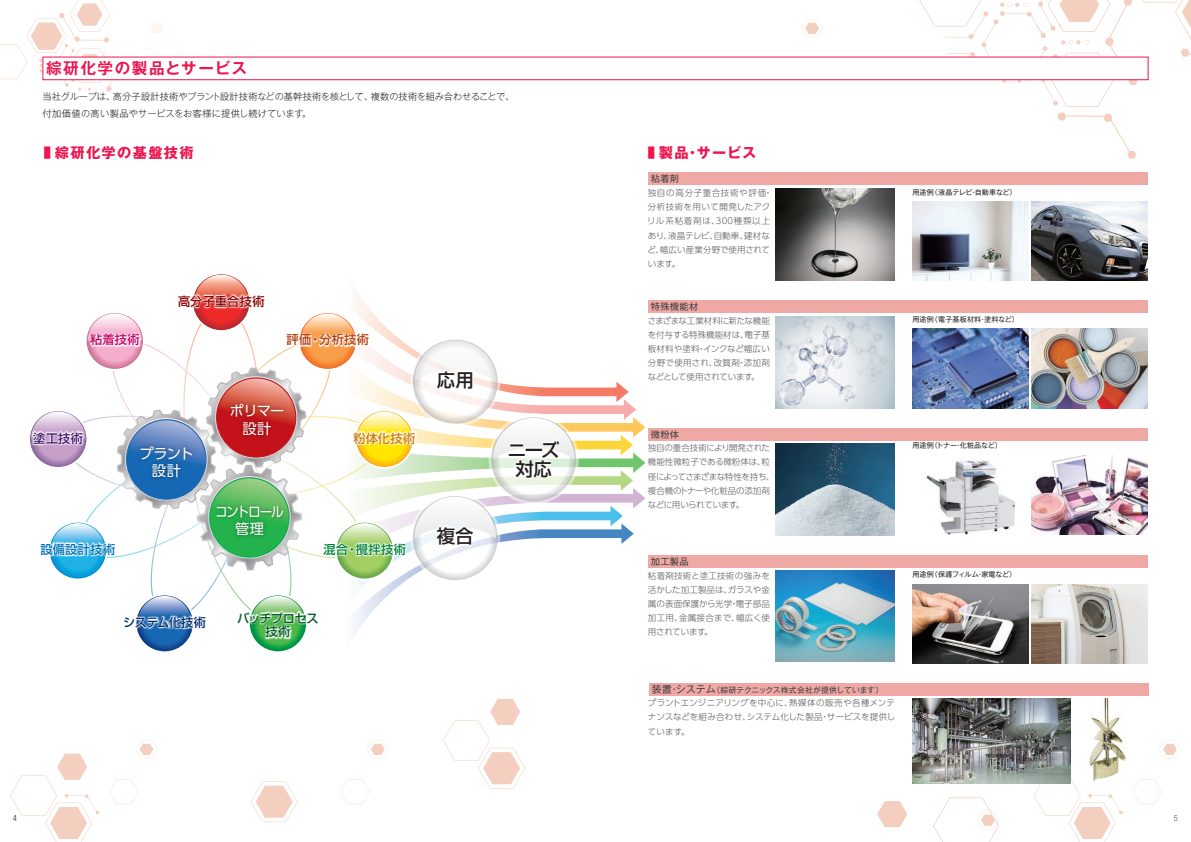
<style>
.page{position:relative;width:1191px;height:842px;background:#fff}
.page>*{position:absolute;margin:0;border:0;box-sizing:border-box;transform-origin:0 0}
.t1{font:500 18.4px/19px "Shin Go Pro";letter-spacing:-.015em;color:#231f20;text-align:center}
.t2{font:700 15.6px "Gothic MB101 Pro De";letter-spacing:.1em;color:#ed1450}
.t3{font:14.3px/17.3px "UD Shin Go Pro";letter-spacing:-.045em;color:#fff;text-align:center}
.t4{font:700 14.2px "Gothic MB101 Pro";letter-spacing:.1em;color:#ed1450;scale:.5 1}
.t5{font:14.1px/17.1px "UD Shin Go Pro";letter-spacing:-.105em;color:#fff;text-align:center;scale:.9 1}
.t6{font:500 12.2px/13.9px "Shin Go Pro";letter-spacing:-.045em;color:#005a23;text-align:center}
.t7{font:500 12.2px "Shin Go Pro";letter-spacing:.02em;color:#8b0202}
.t8{font:500 12.2px "Shin Go Pro";letter-spacing:-.04em;color:#052d6f}
.t9{font:500 12.2px "Shin Go Pro";letter-spacing:.025em;color:#00823a}
.t10{font:500 12.2px "Shin Go Pro";letter-spacing:.02em;color:#b34013}
.t11{font:500 12.2px "Shin Go Pro";letter-spacing:.025em;color:#0072b4}
.t12{font:500 12.2px "Shin Go Pro";letter-spacing:.015em;color:#cb7a16}
.t13{font:500 12.2px "Shin Go Pro";color:#c30162}
.t14{font:500 12.2px "Shin Go Pro";color:#43176e}
.t15{font:300 9.2px/17px "Gothic MB101 Pro";color:#231f20}
.t16{font:9.2px "Gothic MB101 Pro";letter-spacing:.04em;color:#3e3e3f}
.t17{font:300 8.5px/14.2px "UD Shin Go Pro";color:#57585a;text-align:justify}
.t18{font:300 8.5px/14.2px "UD Shin Go Pro";letter-spacing:.035em;color:#57585a}
.t19{font:300 8.5px/14.2px "UD Shin Go Pro";letter-spacing:-.035em;color:#57585a}
.t20{font:300 condensed 8.5px "Helvetica Neue LT Std";color:#231f20}
.t21{font:300 condensed 8.5px "Helvetica Neue LT Std";color:#57585a}
.t22{font:7.8px "Gothic MB101 Pro";letter-spacing:.01em;color:#3e3e3f}
.t23{font:7.1px "Gothic MB101 Pro";letter-spacing:-.005em;color:#231f20}
.t24{font:7.1px "Gothic MB101 Pro";letter-spacing:.02em;color:#231f20}
.s1{font-size:9.9px}
</style>
<div class="page">
<svg style="left:250px;top:781px;width:48px;height:41px"></svg>
<svg style="left:109px;top:779px;width:29px;height:25px"></svg>
<svg style="left:340px;top:779px;width:29px;height:25px"></svg>
<svg style="left:10px;top:754px;width:89px;height:88px"></svg>
<svg style="left:443px;top:699px;width:82px;height:90px"></svg>
<svg style="left:877px;top:801px;width:30px;height:26px"></svg>
<svg style="left:1132px;top:779px;width:29px;height:25px"></svg>
<svg style="left:1033px;top:775px;width:89px;height:67px"></svg>
<svg style="left:1159px;top:740px;width:22px;height:19px"></svg>
<svg style="left:933px;top:797px;width:66px;height:45px"></svg>
<svg style="left:135px;top:740px;width:22px;height:19px"></svg>
<svg style="left:367px;top:740px;width:22px;height:19px"></svg>
<img style="left:31px;top:274px;width:614px;height:378px">
<img style="left:434px;top:524px;width:43px;height:26px">
<img style="left:436px;top:526px;width:38px;height:22px">
<svg style="left:0;top:0;width:1191px;height:159px"></svg>
<img style="left:775px;top:444px;width:119px;height:92px">
<img style="left:912px;top:201px;width:116px;height:80px">
<img style="left:1031px;top:201px;width:116px;height:80px">
<div style="left:648px;top:173px;width:499px;height:12px;background:#f0a8a5"></div>
<img style="left:775px;top:189px;width:119px;height:92px">
<img style="left:926px;top:460px;width:89px;height:74px">
<img style="left:1031px;top:455px;width:116px;height:79px">
<div style="left:648px;top:428px;width:499px;height:12px;background:#f0a8a5"></div>
<img style="left:775px;top:316px;width:119px;height:92px">
<img style="left:912px;top:329px;width:116px;height:79px">
<img style="left:1031px;top:329px;width:116px;height:79px">
<div style="left:648px;top:300px;width:499px;height:13px;background:#f0a8a5"></div>
<img style="left:775px;top:571px;width:119px;height:90px">
<img style="left:912px;top:584px;width:116px;height:79px">
<img style="left:1031px;top:584px;width:116px;height:79px">
<div style="left:648px;top:556px;width:499px;height:12px;background:#f0a8a5"></div>
<img style="left:1075px;top:699px;width:59px;height:85px">
<img style="left:912px;top:699px;width:158px;height:85px">
<div style="left:649px;top:683px;width:499px;height:12px;background:#f0a8a5"></div>
<h2 class="t2" style="left:46px;top:55px;width:236px">綜研化学の製品とサービス　　</h2>
<p class="t15" style="left:43px;top:86px;width:473px">当社グループは、高分子設計技術やプラント設計技術などの基幹技術を核として、複数の技術を組み合わせることで、付加価値の高い製品やサービスをお客様に提供し続けています。</p>
<h3 class="t4" style="left:44px;top:141px;width:301px">■ 綜研化学の基盤技術</h3>
<h3 class="t4" style="left:648px;top:141px;width:218px">■ 製品・サービス</h3>
<h3 class="t7" style="left:178px;top:291px;width:88px">高分子重合技術</h3>
<p class="t16" style="left:651px;top:171px;width:30px">粘着剤</p>
<p class="t18" style="left:647px;top:185px;width:127px">独自の高分子重合技術や評価・分析技術を用いて開発したアクリル系粘着剤は、300種類以上あり、液晶テレビ、自動車、建材など、幅広い産業分野で使用されています。</p>
<p class="t16" style="left:651px;top:299px;width:49px">特殊機能材</p>
<p class="t23" style="left:912px;top:186px;width:106px">用途例（液晶テレビ・自動車など）</p>
<h3 class="t13" style="left:90px;top:330px;width:51px">粘着技術</h3>
<h3 class="t10" style="left:286px;top:330px;width:84px">評価・分析技術</h3>
<h1 class="t1" style="left:437px;top:368px;width:39px">応用</h1>
<p class="t17" style="left:647px;top:313px;width:124px">さまざまな工業材料に新たな機能を付与する特殊機能材は、電子基板材料や塗料・インクなど幅広い分野で使用され、改質剤・添加剤などとして使用されています。</p>
<p class="t24" style="left:912px;top:314px;width:108px">用途例（電子基板材料・塗料など）</p>
<h3 class="t14" style="left:33px;top:428px;width:51px">塗工技術</h3>
<h3 class="t11" style="left:40px;top:539px;width:76px">設備設計技術</h3>
<h3 class="t3" style="left:139px;top:444px;width:56px">プラント設計</h3>
<h3 class="t3" style="left:229px;top:402px;width:56px">ポリマー設計</h3>
<h3 class="t5" style="left:215px;top:503px;width:78px">コントロール管理</h3>
<h3 class="t12" style="left:353px;top:428px;width:63px">粉体化技術</h3>
<h3 class="t9" style="left:323px;top:539px;width:84px">混合・攪拌技術</h3>
<h1 class="t1" style="left:437px;top:525px;width:38px">複合</h1>
<h1 class="t1" style="left:508px;top:438px;width:53px">ニーズ対応</h1>
<p class="t16" style="left:651px;top:426px;width:30px">微粉体</p>
<p class="t19" style="left:648px;top:440px;width:128px">独自の重合技術により開発された機能性微粒子である微粉体は、粒径によってさまざまな特性を持ち、複合機のトナーや化粧品の添加剤などに用いられています。</p>
<p class="t24" style="left:912px;top:440px;width:91px">用途例（トナー・化粧品など）</p>
<p class="t16" style="left:651px;top:554px;width:39px">加工製品</p>
<h3 class="t8" style="left:123px;top:612px;width:84px">システム化技術</h3>
<h3 class="t6" style="left:237px;top:609px;width:83px">バッチプロセス技術</h3>
<p class="t17" style="left:648px;top:568px;width:124px">粘着剤技術と塗工技術の強みを活かした加工製品は、ガラスや金属の表面保護から光学・電子部品加工用、金属接合まで、幅広く使用されています。</p>
<p class="t23" style="left:912px;top:569px;width:105px">用途例（保護フィルム・家電など）</p>
<p class="t22" style="left:652px;top:683px;width:233px"><span class="s1">装置・システム</span>（綜研テクニックス株式会社が提供しています）</p>
<p class="t17" style="left:648px;top:696px;width:249px">プラントエンジニアリングを中心に、熱媒体の販売や各種メンテナンスなどを組み合わせ、システム化した製品・サービスを提供しています。</p>
<p class="t20" style="left:13px;top:813px;width:6px">4</p>
<p class="t21" style="left:1174px;top:813px;width:6px">5</p>
</div>
